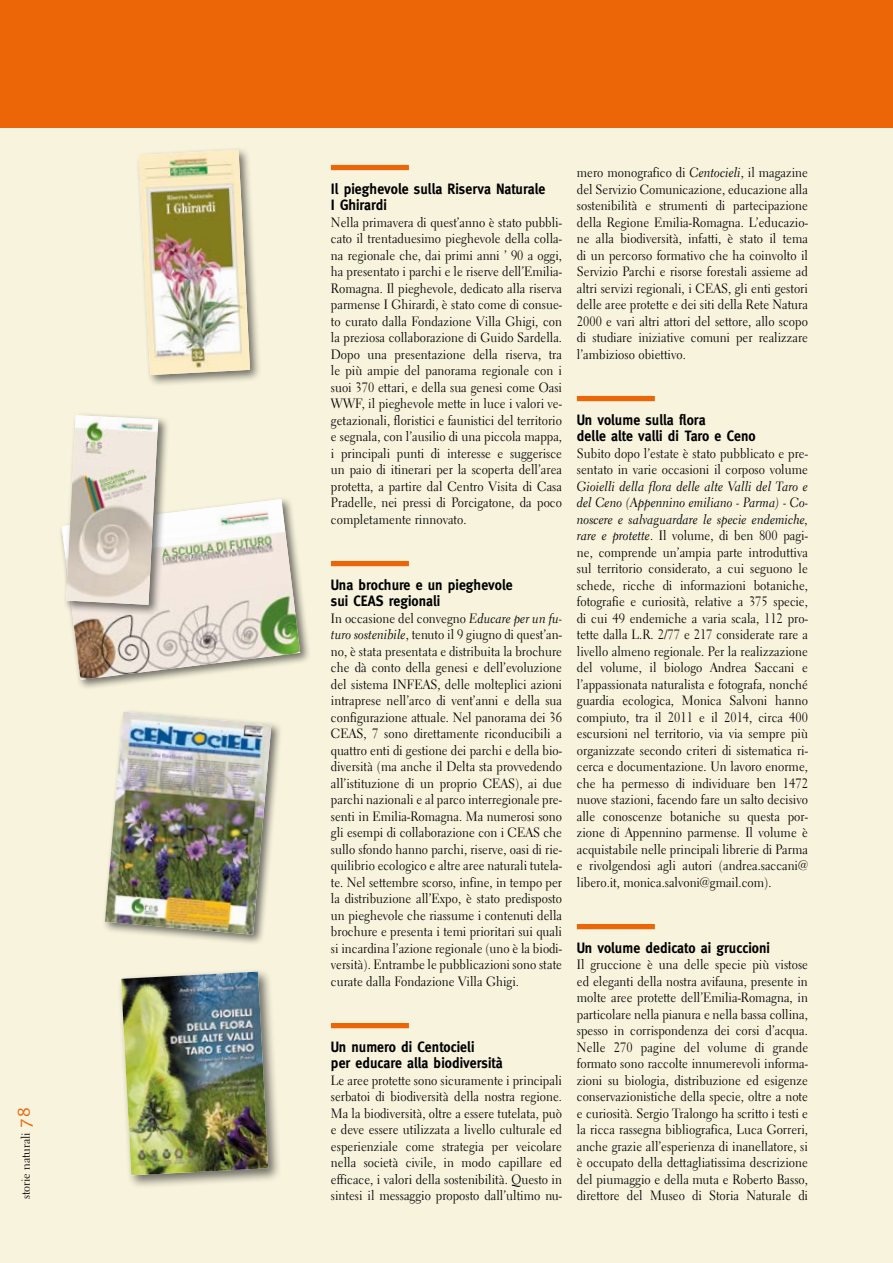
<style>
.page{position:relative;width:893px;height:1263px;background:#f7f3dd}
.page>*{position:absolute;margin:0;border:0;box-sizing:border-box;transform-origin:0 0}
.t1{font:700 15px/16.5px "Meta";letter-spacing:.005em;color:#000;scale:.92 1}
.t2{font:13.5px/16.5px "Electra LT Std";letter-spacing:.005em;color:#000;text-align:justify;scale:.92 1}
.t3{font:13.5px/16.5px "Electra LT Std Cursive";letter-spacing:.005em;color:#000;text-align:justify;scale:.92 1}
.t4{font:12px "Electra LT Std";letter-spacing:-.005em;color:#000}
.s1{font-family:"Meta";font-size:18px;color:#ec6608}
.s2{font-family:"Electra LT Std Cursive"}
</style>
<div class="page">
<div style="left:0;top:0;width:893px;height:128px;background:#ec6608"></div>
<div style="left:331px;top:165px;width:78px;height:5px;background:#ec6608"></div>
<div style="left:331px;top:561px;width:78px;height:5px;background:#ec6608"></div>
<div style="left:331px;top:1023px;width:78px;height:5px;background:#ec6608"></div>
<div style="left:577px;top:396px;width:78px;height:5px;background:#ec6608"></div>
<div style="left:577px;top:924px;width:78px;height:5px;background:#ec6608"></div>
<div style="left:135px;top:146px;width:127px;height:241px;background:#000;opacity:.55"></div>
<img style="left:139px;top:150px;width:111px;height:225px">
<div style="left:102px;top:708px;width:181px;height:238px;background:#000;opacity:.55"></div>
<img style="left:105px;top:712px;width:166px;height:223px">
<div style="left:59px;top:496px;width:252px;height:195px;background:#000;opacity:.55"></div>
<div style="left:117px;top:967px;width:165px;height:222px;background:#000;opacity:.55"></div>
<img style="left:121px;top:972px;width:147px;height:203px">
<svg style="left:62px;top:418px;width:238px;height:262px"></svg>
<img style="left:66px;top:415px;width:92px;height:190px">
<p class="t4" style="left:18px;top:1199px;width:93px;rotate:-90deg">storie naturali <span class="s1">78</span></p>
<p class="t1" style="left:331px;top:180px;width:235px">Il pieghevole sulla Riserva Naturale<br>I Ghirardi</p>
<p class="t2" style="left:331px;top:214px;width:253px">Nella primavera di quest’anno è stato pubbli&shy;cato il trentaduesimo pieghevole della colla&shy;na regionale che, dai primi anni ’ 90 a oggi, ha presentato i parchi e le riserve dell’Emilia-Romagna. Il pieghevole, dedicato alla riserva parmense I Ghirardi, è stato come di consue&shy;to curato dalla Fondazione Villa Ghigi, con la preziosa collaborazione di Guido Sardella.<br>Dopo una presentazione della riserva, tra le più ampie del panorama regionale con i suoi 370 ettari, e della sua genesi come Oasi WWF, il pieghevole mette in luce i valori ve&shy;getazionali, floristici e faunistici del territorio e segnala, con l’ausilio di una piccola mappa, i principali punti di interesse e suggerisce un paio di itinerari per la scoperta dell’area protetta, a partire dal Centro Visita di Casa Pradelle, nei pressi di Porcigatone, da poco completamente rinnovato.</p>
<p class="t1" style="left:331px;top:576px;width:199px">Una brochure e un pieghevole sui CEAS regionali</p>
<p class="t2" style="left:331px;top:610px;width:253px">In occasione del convegno <span class="s2">Educare per un fu&shy;turo sostenibile</span>, tenuto il 9 giugno di quest’an&shy;no, è stata presentata e distribuita la brochure che dà conto della genesi e dell’evoluzione del sistema INFEAS, delle molteplici azioni intraprese nell’arco di vent’anni e della sua configurazione attuale. Nel panorama dei 36<br>CEAS, 7 sono direttamente riconducibili a quattro enti di gestione dei parchi e della bio&shy;diversità (ma anche il Delta sta provvedendo all’istituzione di un proprio CEAS), ai due parchi nazionali e al parco interregionale pre&shy;senti in Emilia-Romagna. Ma numerosi sono gli esempi di collaborazione con i CEAS che sullo sfondo hanno parchi, riserve, oasi di rie&shy;quilibrio ecologico e altre aree naturali tutela&shy;te. Nel settembre scorso, infine, in tempo per la distribuzione all’Expo, è stato predisposto un pieghevole che riassume i contenuti della brochure e presenta i temi prioritari sui quali si incardina l’azione regionale (uno è la biodi&shy;versità). Entrambe le pubblicazioni sono state curate dalla Fondazione Villa Ghigi.</p>
<p class="t1" style="left:331px;top:1038px;width:188px">Un numero di Centocieli<br>per educare alla biodiversità</p>
<p class="t2" style="left:331px;top:1072px;width:253px">Le aree protette sono sicuramente i principali serbatoi di biodiversità della nostra regione.<br>Ma la biodiversità, oltre a essere tutelata, può e deve essere utilizzata a livello culturale ed esperienziale come strategia per veicolare nella società civile, in modo capillare ed efficace, i valori della sostenibilità. Questo in sintesi il messaggio proposto dall’ultimo nu-</p>
<p class="t2" style="left:577px;top:164px;width:253px">mero monografico di <span class="s2">Centocieli</span>, il magazine del Servizio Comunicazione, educazione alla sostenibilità e strumenti di partecipazione della Regione Emilia-Romagna. L’educazio&shy;ne alla biodiversità, infatti, è stato il tema di un percorso formativo che ha coinvolto il Servizio Parchi e risorse forestali assieme ad altri servizi regionali, i CEAS, gli enti gestori delle aree protette e dei siti della Rete Natura 2000 e vari altri attori del settore, allo scopo di studiare iniziative comuni per realizzare l’ambizioso obiettivo.</p>
<p class="t1" style="left:577px;top:411px;width:196px">Un volume sulla flora<br>delle alte valli di Taro e Ceno</p>
<p class="t2" style="left:577px;top:445px;width:253px">Subito dopo l’estate è stato pubblicato e pre&shy;sentato in varie occasioni il corposo volume</p>
<p class="t3" style="left:577px;top:478px;width:253px">Gioielli della flora delle alte Valli del Taro e del Ceno (Appennino emiliano - Parma) - Co&shy;noscere e salvaguardare le specie endemiche,</p>
<p class="t2" style="left:577px;top:527px;width:253px"><span class="s2">rare e protette</span>. Il volume, di ben 800 pagi&shy;ne, comprende un’ampia parte introduttiva sul territorio considerato, a cui seguono le schede, ricche di informazioni botaniche, fotografie e curiosità, relative a 375 specie, di cui 49 endemiche a varia scala, 112 pro&shy;tette dalla L.R. 2/77 e 217 considerate rare a livello almeno regionale. Per la realizzazione del volume, il biologo Andrea Saccani e l’appassionata naturalista e fotografa, nonché guardia ecologica, Monica Salvoni hanno compiuto, tra il 2011 e il 2014, circa 400 escursioni nel territorio, via via sempre più organizzate secondo criteri di sistematica ri&shy;cerca e documentazione. Un lavoro enorme, che ha permesso di individuare ben 1472 nuove stazioni, facendo fare un salto decisivo alle conoscenze botaniche su questa por&shy;zione di Appennino parmense. Il volume è acquistabile nelle principali librerie di Parma e rivolgendosi agli autori (andrea.saccani@ libero.it, monica.salvoni@gmail.com).</p>
<p class="t1" style="left:577px;top:939px;width:211px">Un volume dedicato ai gruccioni</p>
<p class="t2" style="left:577px;top:956px;width:253px">Il gruccione è una delle specie più vistose ed eleganti della nostra avifauna, presente in molte aree protette dell’Emilia-Romagna, in particolare nella pianura e nella bassa collina, spesso in corrispondenza dei corsi d’acqua.<br>Nelle 270 pagine del volume di grande formato sono raccolte innumerevoli informa&shy;zioni su biologia, distribuzione ed esigenze conservazionistiche della specie, oltre a note e curiosità. Sergio Tralongo ha scritto i testi e la ricca rassegna bibliografica, Luca Gorreri, anche grazie all’esperienza di inanellatore, si è occupato della dettagliatissima descrizione del piumaggio e della muta e Roberto Basso, direttore del Museo di Storia Naturale di</p>
</div>
